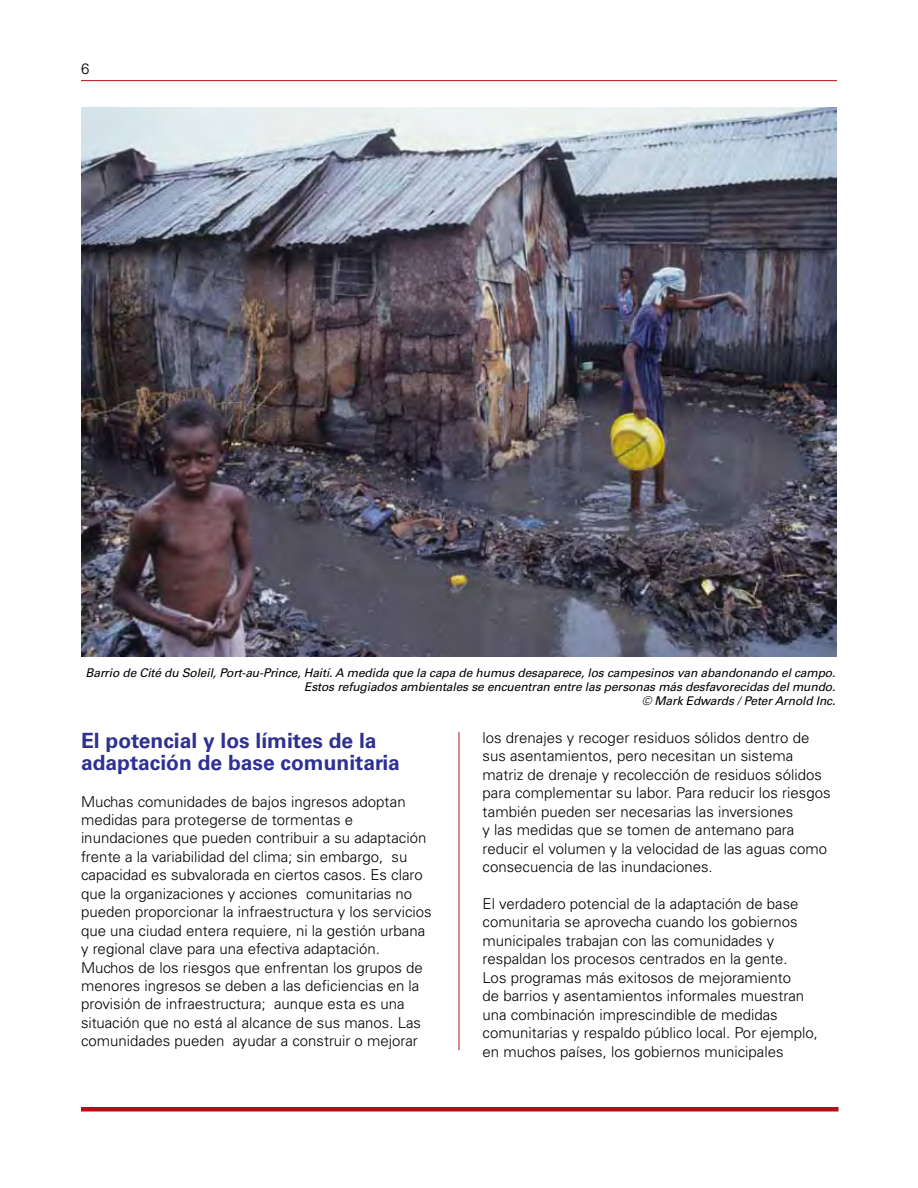
<style>
.page{position:relative;width:918px;height:1188px;background:#fff}
.page>*{position:absolute;margin:0;border:0;box-sizing:border-box;transform-origin:0 0}
.t1{font:700 21px/22.2px "Univers";color:#2e3092}
.t2{font:300 15px/18.5px "Univers LT Std";color:#000}
.t3{font:300 15px "Univers";color:#000}
.t4{font:italic 12px/14.4px "Univers";letter-spacing:-.01em;color:#000;text-align:right}
</style>
<div class="page">
<img style="left:82px;top:107px;width:755px;height:550px">
<hr style="left:81px;top:80px;width:756px;height:1px;background:#b11116">
<div style="left:81px;top:1107px;width:757px;height:5px;background:#b11116"></div>
<hr style="left:459px;top:732px;width:1px;height:318px;background:#b11116">
<p class="t3" style="left:81px;top:59px;width:10px">6</p>
<p class="t4" style="left:86px;top:665px;width:751px">Barrio de Cité du Soleil, Port-au-Prince, Haití. A medida que la capa de humus desaparece, los campesinos van abandonando el campo.<br>Estos refugiados ambientales se encuentran entre las personas más desfavorecidas del mundo.<br>© Mark Edwards / Peter Arnold Inc.</p>
<h1 class="t1" style="left:81px;top:730px;width:320px">El potencial y los límites de la adaptación de base comunitaria</h1>
<p class="t2" style="left:81px;top:792px;width:352px">Muchas comunidades de bajos ingresos adoptan medidas para protegerse de tormentas e inundaciones que pueden contribuir a su adaptación frente a la variabilidad del clima; sin embargo, su capacidad es subvalorada en ciertos casos. Es claro que la organizaciones y acciones comunitarias no pueden proporcionar la infraestructura y los servicios que una ciudad entera requiere, ni la gestión urbana y regional clave para una efectiva adaptación.<br>Muchos de los riesgos que enfrentan los grupos de menores ingresos se deben a las deficiencias en la provisión de infraestructura; aunque esta es una situación que no está al alcance de sus manos. Las comunidades pueden ayudar a construir o mejorar</p>
<p class="t2" style="left:483px;top:728px;width:349px">los drenajes y recoger residuos sólidos dentro de sus asentamientos, pero necesitan un sistema matriz de drenaje y recolección de residuos sólidos para complementar su labor. Para reducir los riesgos también pueden ser necesarias las inversiones<br>y las medidas que se tomen de antemano para reducir el volumen y la velocidad de las aguas como consecuencia de las inundaciones.</p>
<p class="t2" style="left:483px;top:895px;width:337px">El verdadero potencial de la adaptación de base comunitaria se aprovecha cuando los gobiernos municipales trabajan con las comunidades y respaldan los procesos centrados en la gente.<br>Los programas más exitosos de mejoramiento<br>de barrios y asentamientos informales muestran una combinación imprescindible de medidas comunitarias y respaldo público local. Por ejemplo, en muchos países, los gobiernos municipales</p>
</div>
